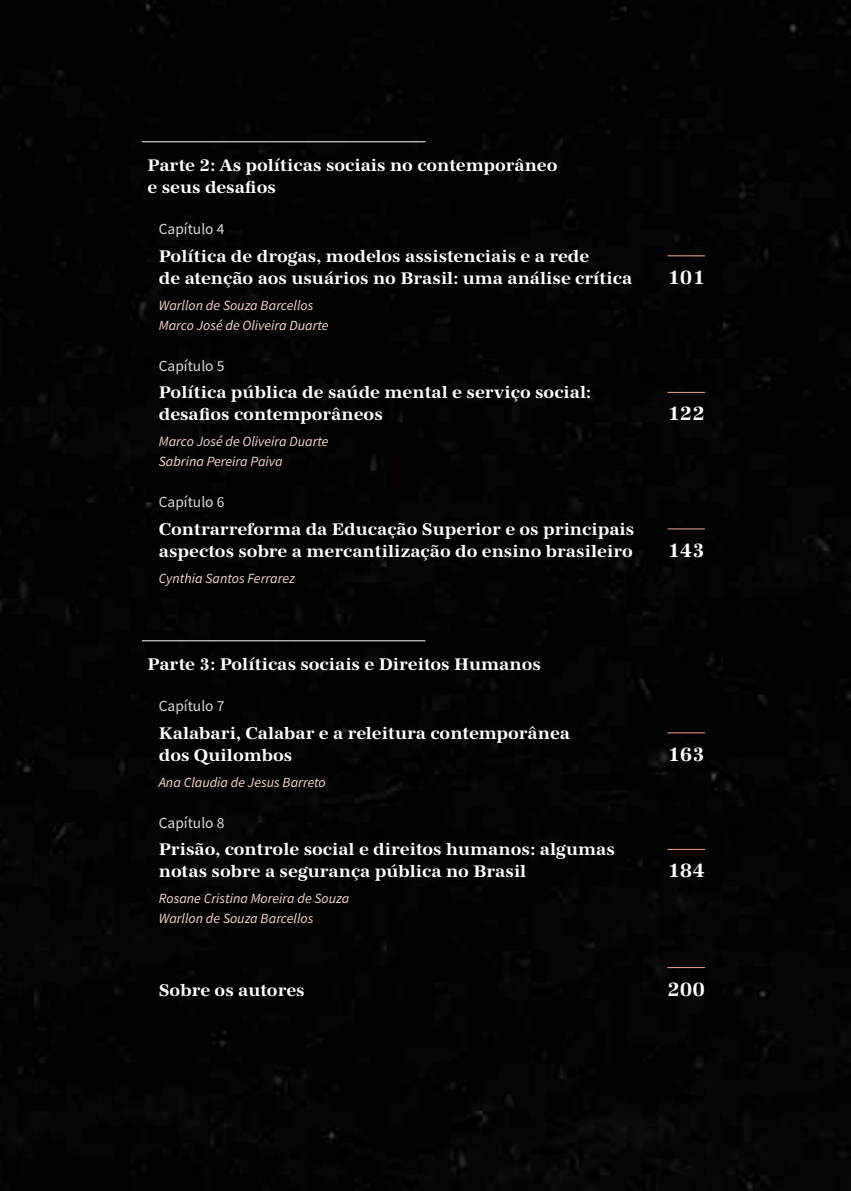
<style>
.page{position:relative;width:851px;height:1191px;background:#fff}
.page>*{position:absolute;margin:0;border:0;box-sizing:border-box;transform-origin:0 0}
.titulo_capitulo{font:700 20px "URW Antiqua";color:#fff}
.titulo_capitulo-2{font:700 17.4px/22px "URW Antiqua";color:#fff}
.t1{font:15.4px "Source Sans Variable";color:#dbdad8}
.t2{font:italic 14px "Source Sans Variable";color:#f5d9ce}
</style>
<div class="page">
<div style="left:0;top:0;width:850px;height:1190px;background:#020202"></div>
<hr style="left:142px;top:141px;width:283px;height:1px;background:#fff">
<hr style="left:667px;top:255px;width:38px;height:1px;background:#f5a687">
<hr style="left:667px;top:392px;width:38px;height:1px;background:#f5a687">
<hr style="left:667px;top:528px;width:38px;height:1px;background:#f5a687">
<hr style="left:142px;top:640px;width:283px;height:1px;background:#fff">
<hr style="left:667px;top:732px;width:38px;height:1px;background:#f5a687">
<hr style="left:667px;top:849px;width:38px;height:1px;background:#f5a687">
<hr style="left:667px;top:967px;width:38px;height:1px;background:#f5a687">
<p class="titulo_capitulo-2" style="left:147px;top:154px;width:411px">Parte 2: As políticas sociais no contemporâneo e seus desafios</p>
<p class="t1" style="left:159px;top:220px;width:67px">Capítulo 4</p>
<p class="titulo_capitulo-2" style="left:159px;top:245px;width:475px">Política de drogas, modelos assistenciais e a rede<br>de atenção aos usuários no Brasil: uma análise crítica</p>
<p class="t2" style="left:159px;top:296px;width:156px">Warllon de Souza Barcellos</p>
<p class="t2" style="left:159px;top:316px;width:171px">Marco José de Oliveira Duarte</p>
<p class="t1" style="left:159px;top:356px;width:67px">Capítulo 5</p>
<p class="titulo_capitulo-2" style="left:159px;top:382px;width:433px">Política pública de saúde mental e serviço social: desafios contemporâneos</p>
<p class="t2" style="left:159px;top:433px;width:171px">Marco José de Oliveira Duarte</p>
<p class="t2" style="left:159px;top:453px;width:125px">Sabrina Pereira Paiva</p>
<p class="t1" style="left:159px;top:493px;width:67px">Capítulo 6</p>
<p class="titulo_capitulo-2" style="left:159px;top:518px;width:477px">Contrarreforma da Educação Superior e os principais aspectos sobre a mercantilização do ensino brasileiro</p>
<p class="t2" style="left:159px;top:569px;width:137px">Cynthia Santos Ferrarez</p>
<p class="titulo_capitulo-2" style="left:147px;top:653px;width:395px">Parte 3: Políticas sociais e Direitos Humanos</p>
<p class="t1" style="left:159px;top:697px;width:67px">Capítulo 7</p>
<p class="titulo_capitulo-2" style="left:159px;top:722px;width:412px">Kalabari, Calabar e a releitura contemporânea dos Quilombos</p>
<p class="t2" style="left:159px;top:773px;width:168px">Ana Claudia de Jesus Barreto</p>
<p class="t1" style="left:159px;top:813px;width:67px">Capítulo 8</p>
<p class="titulo_capitulo-2" style="left:159px;top:838px;width:457px">Prisão, controle social e direitos humanos: algumas notas sobre a segurança pública no Brasil</p>
<p class="t2" style="left:159px;top:890px;width:192px">Rosane Cristina Moreira de Souza</p>
<p class="t2" style="left:159px;top:910px;width:156px">Warllon de Souza Barcellos</p>
<p class="titulo_capitulo" style="left:667px;top:265px;width:39px">101</p>
<p class="titulo_capitulo" style="left:667px;top:402px;width:39px">122</p>
<p class="titulo_capitulo" style="left:667px;top:538px;width:39px">143</p>
<p class="titulo_capitulo" style="left:667px;top:742px;width:39px">163</p>
<p class="titulo_capitulo" style="left:667px;top:859px;width:39px">184</p>
<p class="titulo_capitulo-2" style="left:159px;top:978px;width:147px">Sobre os autores</p>
<p class="titulo_capitulo" style="left:667px;top:977px;width:39px">200</p>
</div>
